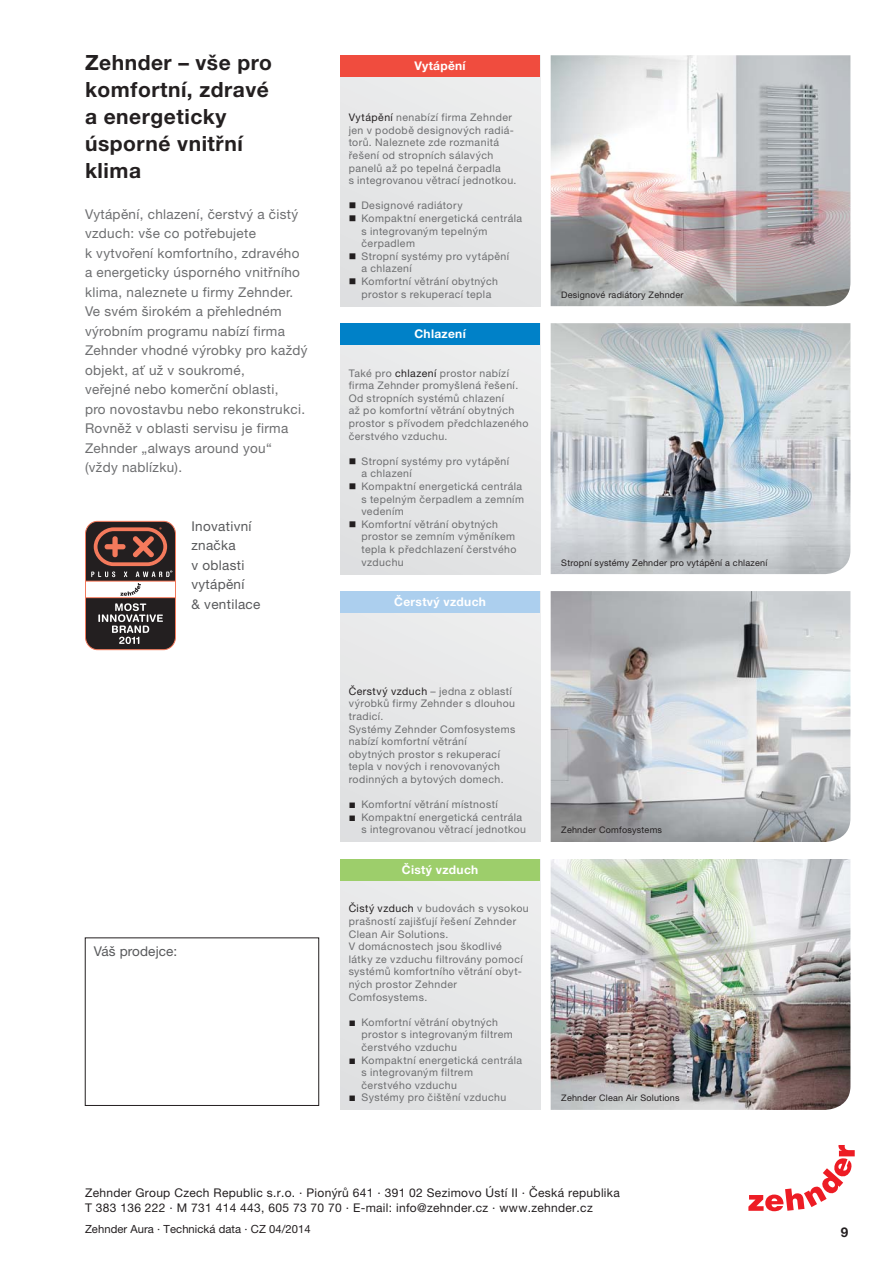
<style>
.page{position:relative;width:893px;height:1263px;background:#fff}
.page>*{position:absolute;margin:0;border:0;box-sizing:border-box;transform-origin:0 0}
.t1{font:700 21px/27px "Helvetica Neue LT Pro";letter-spacing:.025em;color:#231f20}
.t2{font:13.5px/19.5px "Helvetica Neue LT Pro";letter-spacing:.025em;color:#6d6e70}
.t3{font:13.5px/19.5px "Helvetica Neue LT Pro";letter-spacing:.025em;color:#58595b}
.t4{font:700 13.5px "Helvetica Neue LT Pro";color:#231f20}
.t5{font:12px/15px "Helvetica Neue LT Pro";letter-spacing:.025em;color:#231f20}
.t6{font:700 12px "Helvetica Neue LT Pro";letter-spacing:.025em;color:#fff}
.t7{font:11.25px "Helvetica Neue LT Pro";letter-spacing:.005em;color:#231f20}
.t8{font:10.5px/12.6px "Helvetica Neue LT Pro";letter-spacing:.04em;color:#6d6e70}
.t9{font:9px "Helvetica Neue LT Pro";letter-spacing:.025em;color:#231f20}
.s1{color:#231f20}
.s2{font-family:"Helvetica Neue For Zehnder";color:#231f20}
</style>
<div class="page">
<div style="left:340px;top:55px;width:200px;height:251px;background:#e6e7e8"></div>
<div style="left:340px;top:55px;width:200px;height:22px;background:#f04c3e"></div>
<img style="left:551px;top:55px;width:299px;height:251px">
<div style="left:340px;top:323px;width:200px;height:251px;background:#e6e7e8"></div>
<div style="left:340px;top:323px;width:200px;height:21px;background:#0081c8"></div>
<img style="left:551px;top:323px;width:299px;height:251px">
<svg style="left:748px;top:1145px;width:107px;height:66px"></svg>
<div style="left:340px;top:591px;width:200px;height:251px;background:#e6e7e8"></div>
<div style="left:340px;top:591px;width:200px;height:21px;background:#accfee"></div>
<img style="left:551px;top:591px;width:299px;height:251px">
<div style="left:340px;top:859px;width:200px;height:251px;background:#e6e7e8"></div>
<div style="left:340px;top:859px;width:200px;height:21px;background:#9dce6b"></div>
<img style="left:551px;top:859px;width:299px;height:251px">
<div style="left:85px;top:521px;width:90px;height:129px;background:#231f20;border-radius:12px"></div>
<div style="left:85px;top:581px;width:90px;height:17px;background:#fff"></div>
<div style="left:85px;top:581px;width:90px;height:17px;border:1px solid #f47a5c"></div>
<div style="left:85px;top:521px;width:91px;height:129px;border:1px solid #f47a5c;border-radius:12px"></div>
<svg style="left:91px;top:527px;width:81px;height:50px"></svg>
<svg style="left:98px;top:603px;width:65px;height:41px"></svg>
<svg style="left:120px;top:583px;width:21px;height:13px"></svg>
<div style="left:85px;top:938px;width:234px;height:168px;border:1px solid #231f20"></div>
<h1 class="t1" style="left:85px;top:52px;width:188px">Zehnder – vše pro komfortní, zdravé a energeticky úsporné vnitřní klima</h1>
<p class="t2" style="left:85px;top:206px;width:224px">Vytápění, chlazení, čerstvý a čistý vzduch: vše co potřebujete<br>k vytvoření komfortního, zdravého a energeticky úsporného vnitřního klima, naleznete u firmy Zehnder.<br>Ve svém širokém a přehledném výrobním programu nabízí firma<br>Zehnder vhodné výrobky pro každý objekt, ať už v soukromé,<br>veřejné nebo komerční oblasti,<br>pro novostavbu nebo rekonstrukci.<br>Rovněž v oblasti servisu je firma<br>Zehnder „always around you“ (vždy nablízku).</p>
<p class="t3" style="left:191px;top:518px;width:71px">Inovativní značka<br>v oblasti vytápění<br>&amp; ventilace</p>
<p class="t3" style="left:94px;top:943px;width:85px">Váš prodejce:</p>
<p class="t6" style="left:414px;top:62px;width:53px">Vytápění</p>
<p class="t8" style="left:349px;top:112px;width:169px"><span class="s1">Vytápění</span> nenabízí firma Zehnder jen v podobě designových radiá&shy;torů. Naleznete zde rozmanitá řešení od stropních sálavých panelů až po tepelná čerpadla<br>s integrovanou větrací jednotkou.</p>
<p class="t8" style="left:349px;top:201px;width:115px"><span class="s1">■</span> Designové radiátory</p>
<p class="t8" style="left:361px;top:213px;width:162px;text-indent:-13px"><span class="s1">■</span> Kompaktní energetická centrála s integrovaným tepelným čerpadlem</p>
<p class="t8" style="left:361px;top:251px;width:149px;text-indent:-13px"><span class="s1">■</span> Stropní systémy pro vytápění a chlazení</p>
<p class="t8" style="left:349px;top:276px;width:151px;text-align:center"><span class="s1">■</span> Komfortní větrání obytných prostor s rekuperací tepla</p>
<p class="t6" style="left:414px;top:330px;width:53px">Chlazení</p>
<p class="t8" style="left:349px;top:368px;width:181px">Také pro <span class="s1">chlazení</span> prostor nabízí firma Zehnder promyšlená řešení.<br>Od stropních systémů chlazení<br>až po komfortní větrání obytných prostor s přívodem předchlazeného čerstvého vzduchu.</p>
<p class="t8" style="left:361px;top:456px;width:149px;text-indent:-13px"><span class="s1">■</span> Stropní systémy pro vytápění a chlazení</p>
<p class="t8" style="left:361px;top:481px;width:164px;text-indent:-13px"><span class="s1">■</span> Kompaktní energetická centrála s tepelným čerpadlem a zemním vedením</p>
<p class="t8" style="left:361px;top:519px;width:157px;text-indent:-13px"><span class="s1">■</span> Komfortní větrání obytných prostor se zemním výměníkem tepla k předchlazení čerstvého vzduchu</p>
<p class="t6" style="left:394px;top:597px;width:93px">Čerstvý vzduch</p>
<p class="t8" style="left:349px;top:686px;width:168px"><span class="s1">Čerstvý vzduch</span> – jedna z oblastí výrobků firmy Zehnder s dlouhou tradicí.<br>Systémy Zehnder Comfosystems nabízí komfortní větrání obytných prostor s rekuperací tepla v nových i renovovaných rodinných a bytových domech.</p>
<p class="t8" style="left:349px;top:799px;width:151px"><span class="s2">■</span> Komfortní větrání místností</p>
<p class="t8" style="left:361px;top:812px;width:166px;text-indent:-13px"><span class="s2">■</span> Kompaktní energetická centrála s integrovanou větrací jednotkou</p>
<p class="t6" style="left:402px;top:865px;width:78px">Čistý vzduch</p>
<p class="t9" style="left:561px;top:291px;width:124px">Designové radiátory Zehnder</p>
<p class="t9" style="left:561px;top:559px;width:208px">Stropní systémy Zehnder pro vytápění a chlazení</p>
<p class="t9" style="left:561px;top:827px;width:102px">Zehnder Comfosystems</p>
<p class="t8" style="left:349px;top:904px;width:182px"><span class="s1">Čistý vzduch</span> v budovách s vysokou prašností zajišťují řešení Zehnder<br>Clean Air Solutions.<br>V domácnostech jsou škodlivé<br>látky ze vzduchu filtrovány pomocí systémů komfortního větrání obyt&shy;ných prostor Zehnder<br>Comfosystems.</p>
<p class="t8" style="left:361px;top:1017px;width:153px;text-indent:-13px"><span class="s2">■</span> Komfortní větrání obytných prostor s integrovaným filtrem čerstvého vzduchu</p>
<p class="t8" style="left:361px;top:1055px;width:162px;text-indent:-13px"><span class="s2">■</span> Kompaktní energetická centrála s integrovaným filtrem čerstvého vzduchu</p>
<p class="t8" style="left:349px;top:1093px;width:159px"><span class="s2">■</span> Systémy pro čištění vzduchu</p>
<p class="t9" style="left:561px;top:1095px;width:120px">Zehnder Clean Air Solutions</p>
<p class="t5" style="left:85px;top:1187px;width:536px">Zehnder Group Czech Republic s.r.o. · Pionýrů 641 · 391 02 Sezimovo Ústí II · Česká republika<br>T 383 136 222 · M 731 414 443, 605 73 70 70 · E-mail: info@zehnder.cz · www.zehnder.cz</p>
<p class="t7" style="left:85px;top:1225px;width:227px">Zehnder Aura · Technická data · CZ 04/2014</p>
<p class="t4" style="left:841px;top:1228px;width:9px">9</p>
</div>
